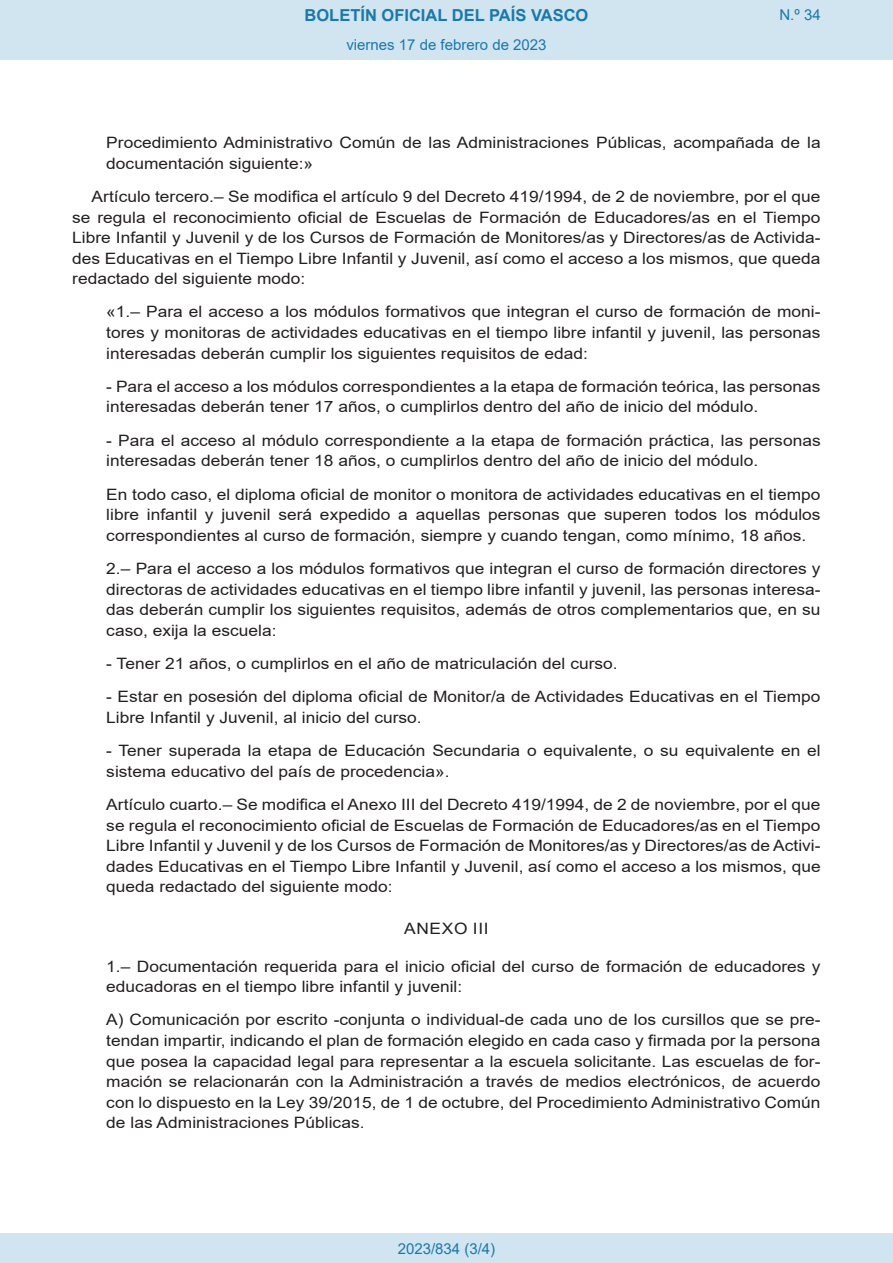
<style>
.page{position:relative;width:893px;height:1263px;background:#fff}
.page>*{position:absolute;margin:0;border:0;box-sizing:border-box;transform-origin:0 0}
.t1{font:700 16.5px "Arial";color:#1879ad}
.BOPVDetalle1{font:15.6px/20.5px "Arial";color:#231f20;scale:1.11 1}
.BOPVDetalle{font:15.6px/20.5px "Arial";color:#231f20;text-align:justify;scale:1.11 1}
.BOPVClave{font:15.6px "Arial";letter-spacing:.035em;color:#231f20;scale:1.11 1}
.Paginacion_Centro{font:15px "Arial";color:#1879ad}
</style>
<div class="page">
<div style="left:0;top:0;width:893px;height:60px;background:#d0e5f0"></div>
<div style="left:0;top:1233px;width:893px;height:30px;background:#d0e5f0"></div>
<p class="t1" style="left:305px;top:3px;width:285px">BOLETÍN OFICIAL DEL PAÍS VASCO</p>
<p class="Paginacion_Centro" style="left:346px;top:35px;width:202px">viernes 17 de febrero de 2023</p>
<p class="Paginacion_Centro" style="left:779px;top:5px;width:43px">N.º 34</p>
<p class="BOPVDetalle1" style="left:106px;top:132px;width:645px">Procedimiento Administrativo Común de las Administraciones Públicas, acompañada de la documentación siguiente:»</p>
<p class="BOPVDetalle" style="left:72px;top:186px;width:676px;text-indent:19px">Artículo tercero.– Se modifica el artículo 9 del Decreto 419/1994, de 2 de noviembre, por el que se regula el reconocimiento oficial de Escuelas de Formación de Educadores/as en el Tiempo Libre Infantil y Juvenil y de los Cursos de Formación de Monitores/as y Directores/as de Activida&shy;des Educativas en el Tiempo Libre Infantil y Juvenil, así como el acceso a los mismos, que queda redactado del siguiente modo:</p>
<p class="BOPVDetalle1" style="left:106px;top:302px;width:645px;text-align:justify">«1.– Para el acceso a los módulos formativos que integran el curso de formación de moni&shy;tores y monitoras de actividades educativas en el tiempo libre infantil y juvenil, las personas interesadas deberán cumplir los siguientes requisitos de edad:</p>
<p class="BOPVDetalle1" style="left:106px;top:376px;width:645px">- Para el acceso a los módulos correspondientes a la etapa de formación teórica, las personas interesadas deberán tener 17 años, o cumplirlos dentro del año de inicio del módulo.</p>
<p class="BOPVDetalle1" style="left:106px;top:430px;width:645px">- Para el acceso al módulo correspondiente a la etapa de formación práctica, las personas interesadas deberán tener 18 años, o cumplirlos dentro del año de inicio del módulo.</p>
<p class="BOPVDetalle1" style="left:106px;top:484px;width:645px;text-align:justify">En todo caso, el diploma oficial de monitor o monitora de actividades educativas en el tiempo libre infantil y juvenil será expedido a aquellas personas que superen todos los módulos correspondientes al curso de formación, siempre y cuando tengan, como mínimo, 18 años.</p>
<p class="BOPVDetalle1" style="left:106px;top:558px;width:645px;text-align:justify">2.– Para el acceso a los módulos formativos que integran el curso de formación directores y directoras de actividades educativas en el tiempo libre infantil y juvenil, las personas interesa&shy;das deberán cumplir los siguientes requisitos, además de otros complementarios que, en su caso, exija la escuela:</p>
<p class="BOPVDetalle1" style="left:106px;top:653px;width:462px">- Tener 21 años, o cumplirlos en el año de matriculación del curso.</p>
<p class="BOPVDetalle1" style="left:106px;top:686px;width:645px">- Estar en posesión del diploma oficial de Monitor/a de Actividades Educativas en el Tiempo<br>Libre Infantil y Juvenil, al inicio del curso.</p>
<p class="BOPVDetalle1" style="left:106px;top:740px;width:645px">- Tener superada la etapa de Educación Secundaria o equivalente, o su equivalente en el sistema educativo del país de procedencia».</p>
<p class="BOPVDetalle1" style="left:106px;top:794px;width:645px;text-align:justify">Artículo cuarto.– Se modifica el Anexo III del Decreto 419/1994, de 2 de noviembre, por el que se regula el reconocimiento oficial de Escuelas de Formación de Educadores/as en el Tiempo Libre Infantil y Juvenil y de los Cursos de Formación de Monitores/as y Directores/as de Activi&shy;dades Educativas en el Tiempo Libre Infantil y Juvenil, así como el acceso a los mismos, que queda redactado del siguiente modo:</p>
<p class="BOPVClave" style="left:404px;top:918px;width:78px">ANEXO III</p>
<p class="BOPVDetalle1" style="left:106px;top:956px;width:645px">1.– Documentación requerida para el inicio oficial del curso de formación de educadores y educadoras en el tiempo libre infantil y juvenil:</p>
<p class="BOPVDetalle1" style="left:106px;top:1010px;width:645px;text-align:justify">A) Comunicación por escrito -conjunta o individual-de cada uno de los cursillos que se pre&shy;tendan impartir, indicando el plan de formación elegido en cada caso y firmada por la persona que posea la capacidad legal para representar a la escuela solicitante. Las escuelas de for&shy;mación se relacionarán con la Administración a través de medios electrónicos, de acuerdo con lo dispuesto en la Ley 39/2015, de 1 de octubre, del Procedimiento Administrativo Común de las Administraciones Públicas.</p>
<p class="Paginacion_Centro" style="left:398px;top:1238px;width:99px">2023/834 (3/4)</p>
</div>
